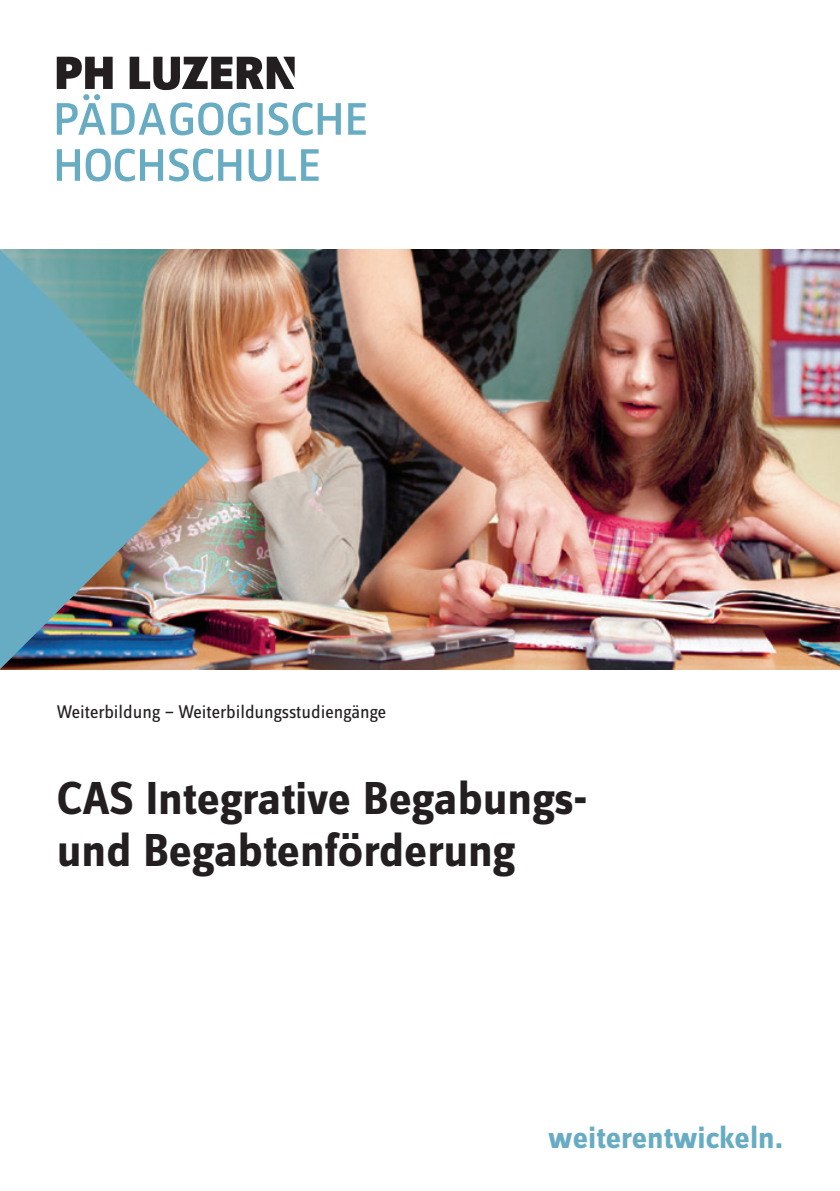
<style>
.page{position:relative;width:840px;height:1191px;background:#fff}
.page>*{position:absolute;margin:0;border:0;box-sizing:border-box;transform-origin:0 0}
.Headline{font:700 48px "Zine Sans Dis OT";color:#231f20}
.Lauftext_normal{font:700 32px "Zine Sans Dis OT";color:#68acc3}
.Lauftext_normal-2{font:19px "Zine Sans Dis OT";color:#231f20}
</style>
<div class="page">
<img style="left:210px;top:249px;width:629px;height:420px">
<img style="left:0;top:249px;width:210px;height:420px">
<svg style="left:57px;top:149px;width:23px;height:32px"></svg>
<svg style="left:86px;top:149px;width:77px;height:32px"></svg>
<svg style="left:169px;top:149px;width:72px;height:32px"></svg>
<svg style="left:248px;top:149px;width:23px;height:32px"></svg>
<svg style="left:278px;top:149px;width:40px;height:32px"></svg>
<svg style="left:57px;top:57px;width:308px;height:78px"></svg>
<p class="Lauftext_normal-2" style="left:57px;top:702px;width:331px">Weiterbildung — Weiterbildungsstudiengänge</p>
<p class="Headline" style="left:57px;top:774px;width:531px">CAS Integrative Begabungs-</p>
<p class="Headline" style="left:57px;top:826px;width:459px">und Begabtenförderung</p>
<p class="Lauftext_normal" style="left:548px;top:1120px;width:236px">weiterentwickeln.</p>
</div>
